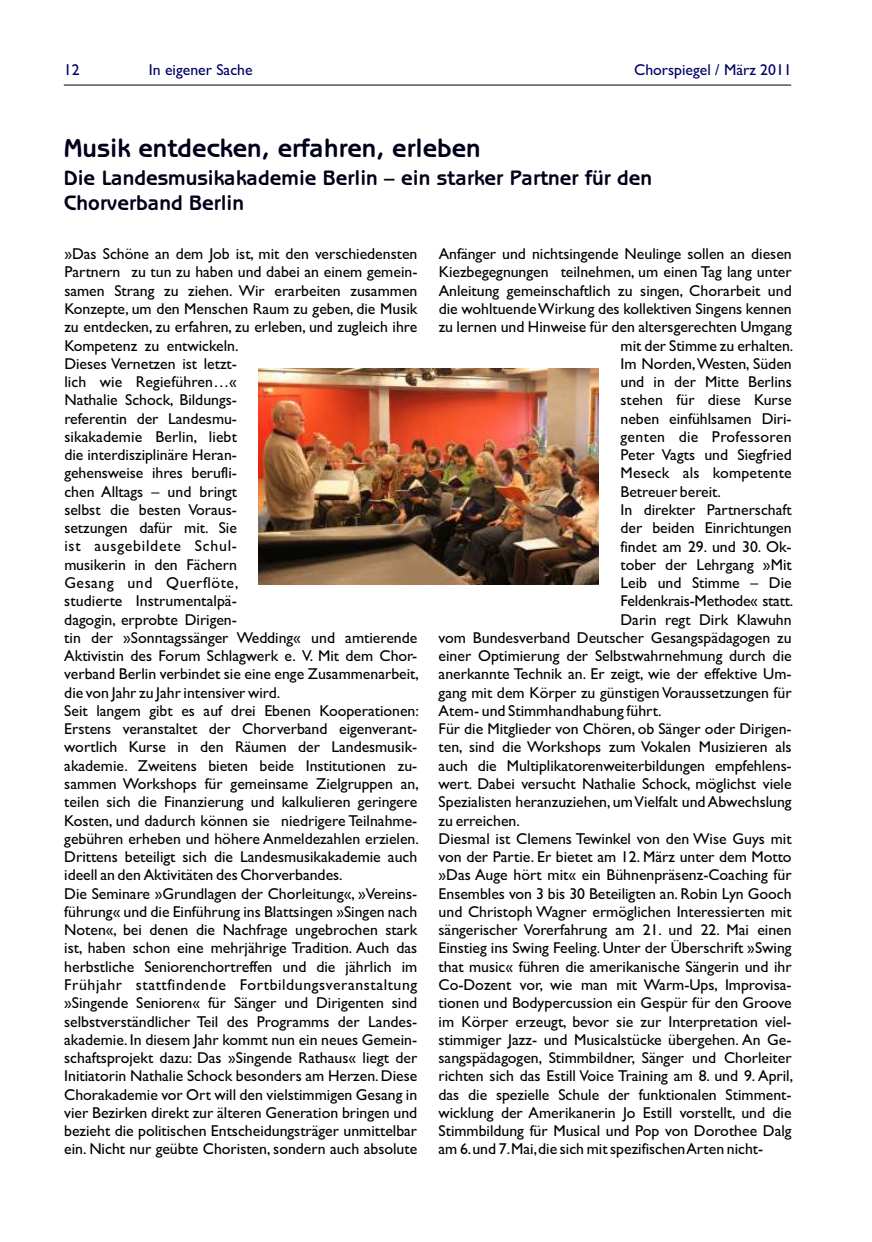
<style>
.page{position:relative;width:872px;height:1242px;background:#fff}
.page>*{position:absolute;margin:0;border:0;box-sizing:border-box;transform-origin:0 0}
.t1{font:700 26.1px "Benguiat Gothic";color:#00001a}
.t2{font:700 21px/24.6px "Benguiat Gothic";color:#00001a}
.t3{font:15.75px/18.3px "Gill Sans";color:#000;text-align:justify}
.t4{font:15.75px "Gill Sans";letter-spacing:.04em;color:#000}
.t5{font:15.75px "Gill Sans";color:#006}
.t6{font:15.75px "Gill Sans";letter-spacing:.05em;color:#000}
.t7{font:15.75px "Gill Sans";letter-spacing:.025em;color:#000}
.t8{font:15.75px "Gill Sans";letter-spacing:.035em;color:#000}
</style>
<div class="page">
<hr style="left:64px;top:85px;width:727px;height:1px;background:#000">
<img style="left:259px;top:369px;width:340px;height:216px">
<p class="t5" style="left:64px;top:64px;width:17px">12</p>
<p class="t5" style="left:149px;top:64px;width:105px">In eigener Sache</p>
<p class="t5" style="left:634px;top:64px;width:159px">Chorspiegel / März 2011</p>
<h1 class="t1" style="left:64px;top:133px;width:418px">Musik entdecken, erfahren, erleben</h1>
<h2 class="t2" style="left:64px;top:166px;width:590px">Die Landesmusikakademie Berlin – ein starker Partner für den<br>Chorverband Berlin</h2>
<p class="t3" style="left:64px;top:246px;width:354px">»Das Schöne an dem Job ist, mit den verschiedensten</p>
<p class="t3" style="left:439px;top:246px;width:354px">Anfänger und nichtsingende Neulinge sollen an diesen</p>
<p class="t3" style="left:64px;top:265px;width:354px">Partnern zu tun zu haben und dabei an einem gemein-</p>
<p class="t3" style="left:439px;top:265px;width:354px">Kiezbegegnungen teilnehmen, um einen Tag lang unter</p>
<p class="t3" style="left:64px;top:283px;width:354px">samen Strang zu ziehen. Wir erarbeiten zusammen</p>
<p class="t3" style="left:439px;top:283px;width:354px">Anleitung gemeinschaftlich zu singen, Chorarbeit und</p>
<p class="t3" style="left:64px;top:301px;width:354px">Konzepte, um den Menschen Raum zu geben, die Musik</p>
<p class="t3" style="left:439px;top:301px;width:354px">die wohltuende Wirkung des kollektiven Singens kennen</p>
<p class="t3" style="left:64px;top:319px;width:354px">zu entdecken, zu erfahren, zu erleben, und zugleich ihre</p>
<p class="t3" style="left:439px;top:319px;width:354px">zu lernen und Hinweise für den altersgerechten Umgang</p>
<p class="t3" style="left:64px;top:338px;width:176px">Kompetenz zu entwickeln.</p>
<p class="t3" style="left:620px;top:338px;width:174px">mit der Stimme zu erhalten.</p>
<p class="t3" style="left:64px;top:356px;width:174px">Dieses Vernetzen ist letzt-</p>
<p class="t3" style="left:620px;top:356px;width:173px">Im Norden,Westen, Süden</p>
<p class="t3" style="left:64px;top:374px;width:174px">lich wie Regieführen…«</p>
<p class="t3" style="left:620px;top:374px;width:173px">und in der Mitte Berlins</p>
<p class="t3" style="left:64px;top:392px;width:174px">Nathalie Schock, Bildungs-</p>
<p class="t3" style="left:620px;top:392px;width:173px">stehen für diese Kurse</p>
<p class="t3" style="left:64px;top:411px;width:174px">referentin der Landesmu-</p>
<p class="t3" style="left:620px;top:411px;width:173px">neben einfühlsamen Diri-</p>
<p class="t3" style="left:64px;top:429px;width:174px">sikakademie Berlin, liebt</p>
<p class="t7" style="left:620px;top:431px;width:173px">genten die Professoren</p>
<p class="t3" style="left:64px;top:447px;width:174px">die interdisziplinäre Heran-</p>
<p class="t3" style="left:620px;top:447px;width:173px">Peter Vagts und Siegfried</p>
<p class="t3" style="left:64px;top:465px;width:174px">gehensweise ihres berufli-</p>
<p class="t3" style="left:620px;top:465px;width:173px">Meseck als kompetente</p>
<p class="t3" style="left:64px;top:484px;width:174px">chen Alltags – und bringt</p>
<p class="t3" style="left:620px;top:484px;width:102px">Betreuer bereit.</p>
<p class="t3" style="left:64px;top:502px;width:174px">selbst die besten Voraus-</p>
<p class="t3" style="left:620px;top:502px;width:173px">In direkter Partnerschaft</p>
<p class="t3" style="left:64px;top:520px;width:174px">setzungen dafür mit. Sie</p>
<p class="t3" style="left:620px;top:520px;width:173px">der beiden Einrichtungen</p>
<p class="t6" style="left:64px;top:540px;width:174px">ist ausgebildete Schul-</p>
<p class="t3" style="left:620px;top:539px;width:173px">findet am 29. und 30. Ok-</p>
<p class="t3" style="left:64px;top:557px;width:174px">musikerin in den Fächern</p>
<p class="t3" style="left:620px;top:557px;width:173px">tober der Lehrgang »Mit</p>
<p class="t8" style="left:64px;top:577px;width:176px">Gesang und Querflöte,</p>
<p class="t3" style="left:620px;top:575px;width:173px">Leib und Stimme – Die</p>
<p class="t3" style="left:64px;top:593px;width:174px">studierte Instrumentalpä-</p>
<p class="t3" style="left:620px;top:593px;width:174px">Feldenkrais-Methode« statt.</p>
<p class="t3" style="left:64px;top:612px;width:174px">dagogin, erprobte Dirigen-</p>
<p class="t3" style="left:620px;top:612px;width:173px">Darin regt Dirk Klawuhn</p>
<p class="t3" style="left:64px;top:630px;width:354px">tin der »Sonntagssänger Wedding« und amtierende</p>
<p class="t3" style="left:438px;top:630px;width:354px">vom Bundesverband Deutscher Gesangspädagogen zu</p>
<p class="t3" style="left:64px;top:648px;width:354px">Aktivistin des Forum Schlagwerk e. V. Mit dem Chor-</p>
<p class="t3" style="left:64px;top:648px;width:729px;text-indent:374px">einer Optimierung der Selbstwahrnehmung durch die verband Berlin verbindet sie eine enge Zusammenarbeit, anerkannte Technik an. Er zeigt, wie der effektive Um&shy;die von Jahr zu Jahr intensiver wird.</p>
<p class="t3" style="left:64px;top:685px;width:729px;text-align:left;text-indent:374px">gang mit dem Körper zu günstigen Voraussetzungen für<br>Seit langem gibt es auf drei Ebenen Kooperationen: Atem- und Stimmhandhabung führt.<br>Erstens veranstaltet der Chorverband eigenverant-</p>
<p class="t3" style="left:438px;top:721px;width:354px">Für die Mitglieder von Chören, ob Sänger oder Dirigen-</p>
<p class="t3" style="left:64px;top:739px;width:354px">wortlich Kurse in den Räumen der Landesmusik-</p>
<p class="t3" style="left:438px;top:739px;width:354px">ten, sind die Workshops zum Vokalen Musizieren als</p>
<p class="t3" style="left:64px;top:758px;width:354px">akademie. Zweitens bieten beide Institutionen zu-</p>
<p class="t3" style="left:64px;top:758px;width:729px;text-indent:374px">auch die Multiplikatorenweiterbildungen empfehlens&shy;sammen Workshops für gemeinsame Zielgruppen an, wert. Dabei versucht Nathalie Schock, möglichst viele teilen sich die Finanzierung und kalkulieren geringere</p>
<p class="t3" style="left:438px;top:794px;width:354px">Spezialisten heranzuziehen, um Vielfalt und Abwechslung</p>
<p class="t3" style="left:64px;top:812px;width:354px">Kosten, und dadurch können sie niedrigere Teilnahme-</p>
<p class="t3" style="left:438px;top:813px;width:83px">zu erreichen.</p>
<p class="t3" style="left:64px;top:831px;width:356px">gebühren erheben und höhere Anmeldezahlen erzielen.</p>
<p class="t3" style="left:438px;top:831px;width:354px">Diesmal ist Clemens Tewinkel von den Wise Guys mit</p>
<p class="t3" style="left:64px;top:849px;width:354px">Drittens beteiligt sich die Landesmusikakademie auch</p>
<p class="t3" style="left:438px;top:849px;width:354px">von der Partie. Er bietet am 12. März unter dem Motto</p>
<p class="t3" style="left:64px;top:867px;width:280px">ideell an den Aktivitäten des Chorverbandes.</p>
<p class="t3" style="left:438px;top:867px;width:354px">»Das Auge hört mit« ein Bühnenpräsenz-Coaching für</p>
<p class="t3" style="left:64px;top:886px;width:354px">Die Seminare »Grundlagen der Chorleitung«, »Vereins-</p>
<p class="t3" style="left:438px;top:886px;width:354px">Ensembles von 3 bis 30 Beteiligten an. Robin Lyn Gooch</p>
<p class="t3" style="left:64px;top:904px;width:354px">führung« und die Einführung ins Blattsingen »Singen nach</p>
<p class="t3" style="left:438px;top:904px;width:354px">und Christoph Wagner ermöglichen Interessierten mit</p>
<p class="t3" style="left:64px;top:922px;width:354px">Noten«, bei denen die Nachfrage ungebrochen stark</p>
<p class="t3" style="left:438px;top:922px;width:354px">sängerischer Vorerfahrung am 21. und 22. Mai einen</p>
<p class="t3" style="left:64px;top:940px;width:354px">ist, haben schon eine mehrjährige Tradition. Auch das</p>
<p class="t3" style="left:438px;top:940px;width:354px">Einstieg ins Swing Feeling. Unter der Überschrift »Swing</p>
<p class="t3" style="left:64px;top:959px;width:354px">herbstliche Seniorenchortreffen und die jährlich im</p>
<p class="t3" style="left:438px;top:959px;width:354px">that music« führen die amerikanische Sängerin und ihr</p>
<p class="t4" style="left:64px;top:979px;width:354px">Frühjahr stattfindende Fortbildungsveranstaltung</p>
<p class="t3" style="left:438px;top:977px;width:354px">Co-Dozent vor, wie man mit Warm-Ups, Improvisa-</p>
<p class="t3" style="left:64px;top:995px;width:354px">»Singende Senioren« für Sänger und Dirigenten sind</p>
<p class="t3" style="left:438px;top:995px;width:354px">tionen und Bodypercussion ein Gespür für den Groove</p>
<p class="t3" style="left:64px;top:1013px;width:354px">selbstverständlicher Teil des Programms der Landes-</p>
<p class="t3" style="left:438px;top:1013px;width:354px">im Körper erzeugt, bevor sie zur Interpretation viel-</p>
<p class="t3" style="left:64px;top:1032px;width:354px">akademie. In diesem Jahr kommt nun ein neues Gemein-</p>
<p class="t3" style="left:438px;top:1032px;width:354px">stimmiger Jazz- und Musicalstücke übergehen. An Ge-</p>
<p class="t3" style="left:64px;top:1050px;width:354px">schaftsprojekt dazu: Das »Singende Rathaus« liegt der</p>
<p class="t3" style="left:438px;top:1050px;width:354px">sangspädagogen, Stimmbildner, Sänger und Chorleiter</p>
<p class="t3" style="left:64px;top:1068px;width:354px">Initiatorin Nathalie Schock besonders am Herzen.Diese</p>
<p class="t3" style="left:438px;top:1068px;width:356px">richten sich das Estill Voice Training am 8. und 9. April,</p>
<p class="t3" style="left:64px;top:1086px;width:354px">Chorakademie vor Ort will den vielstimmigen Gesang in</p>
<p class="t3" style="left:438px;top:1086px;width:354px">das die spezielle Schule der funktionalen Stimment-</p>
<p class="t3" style="left:64px;top:1105px;width:354px">vier Bezirken direkt zur älteren Generation bringen und</p>
<p class="t3" style="left:438px;top:1105px;width:354px">wicklung der Amerikanerin Jo Estill vorstellt, und die</p>
<p class="t3" style="left:64px;top:1123px;width:354px">bezieht die politischen Entscheidungsträger unmittelbar</p>
<p class="t3" style="left:438px;top:1123px;width:354px">Stimmbildung für Musical und Pop von Dorothee Dalg</p>
<p class="t3" style="left:64px;top:1141px;width:354px">ein. Nicht nur geübte Choristen, sondern auch absolute</p>
<p class="t3" style="left:438px;top:1141px;width:326px">am 6.und 7.Mai,die sich mit spezifischen Arten nicht-</p>
</div>
